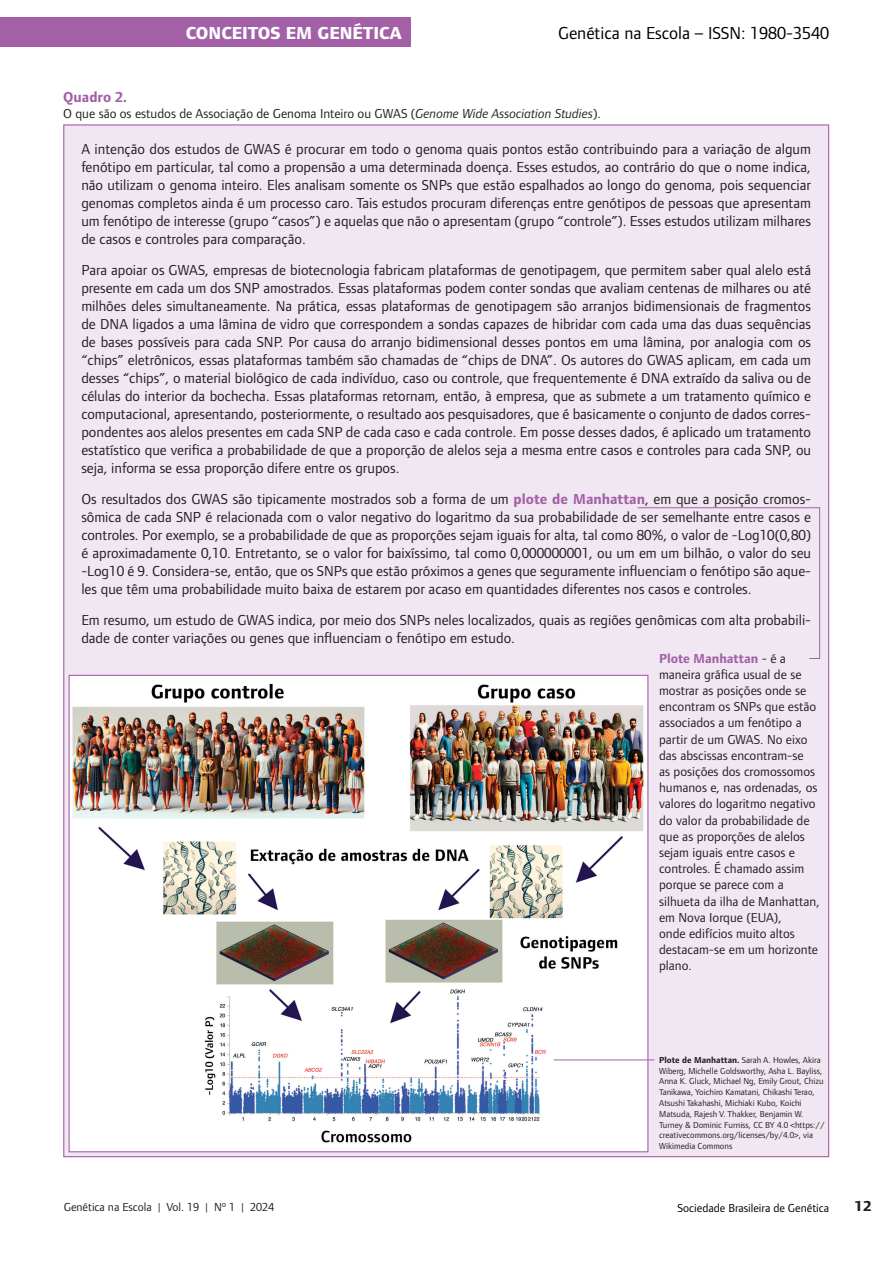
<style>
.page{position:relative;width:893px;height:1263px;background:#fff}
.page>*{position:absolute;margin:0;border:0;box-sizing:border-box;transform-origin:0 0}
.t1{font:18px "Foundry Form Sans";color:#000}
.t2{font:800 18px "Foundry Form Sans";color:#fff}
.t3{font:15px/18px "Foundry Form Sans";color:#231f20;text-align:justify}
.t4{font:700 15px "Foundry Form Sans";color:#a360a7}
.t5{font:800 15px "Foundry Form Sans";color:#231f20}
.t6{font:13.5px/16.2px "Foundry Form Sans";color:#231f20}
.t7{font:12px "Foundry Form Sans";color:#231f20}
.t8{font:12px "Foundry Form Sans";color:#000}
.t9{font:9px/10.8px "Foundry Form Sans";color:#231f20}
.s1{font-style:italic}
.s2{font-weight:700;color:#a360a7}
.s3{font-weight:700}
</style>
<div class="page">
<div style="left:64px;top:125px;width:765px;height:1032px;background:#f1e7f2"></div>
<img style="left:71px;top:677px;width:575px;height:473px">
<hr style="left:554px;top:1059px;width:100px;height:1px;background:#a360a7">
<svg style="left:637px;top:507px;width:183px;height:152px"></svg>
<div style="left:0;top:17px;width:411px;height:30px;background:#a360a7"></div>
<p class="t2" style="left:186px;top:23px;width:218px">CONCEITOS EM GENÉTICA</p>
<p class="t1" style="left:558px;top:23px;width:273px">Genética na Escola – ISSN: 1980-3540</p>
<p class="t4" style="left:63px;top:89px;width:65px">Quadro 2.</p>
<p class="t6" style="left:63px;top:106px;width:539px">O que são os estudos de Associação de Genoma Inteiro ou GWAS (<span class="s1">Genome Wide Association Studies</span>).</p>
<p class="t3" style="left:81px;top:140px;width:731px">A intenção dos estudos de GWAS é procurar em todo o genoma quais pontos estão contribuindo para a variação de algum fenótipo em particular, tal como a propensão a uma determinada doença. Esses estudos, ao contrário do que o nome indica, não utilizam o genoma inteiro. Eles analisam somente os SNPs que estão espalhados ao longo do genoma, pois sequenciar genomas completos ainda é um processo caro. Tais estudos procuram diferenças entre genótipos de pessoas que apresentam um fenótipo de interesse (grupo “casos”) e aquelas que não o apresentam (grupo “controle”). Esses estudos utilizam milhares de casos e controles para comparação.</p>
<p class="t3" style="left:81px;top:261px;width:731px">Para apoiar os GWAS, empresas de biotecnologia fabricam plataformas de genotipagem, que permitem saber qual alelo está presente em cada um dos SNP amostrados. Essas plataformas podem conter sondas que avaliam centenas de milhares ou até milhões deles simultaneamente. Na prática, essas plataformas de genotipagem são arranjos bidimensionais de fragmentos de DNA ligados a uma lâmina de vidro que correspondem a sondas capazes de hibridar com cada uma das duas sequências de bases possíveis para cada SNP. Por causa do arranjo bidimensional desses pontos em uma lâmina, por analogia com os “chips” eletrônicos, essas plataformas também são chamadas de “chips de DNA”. Os autores do GWAS aplicam, em cada um desses “chips”, o material biológico de cada indivíduo, caso ou controle, que frequentemente é DNA extraído da saliva ou de células do interior da bochecha. Essas plataformas retornam, então, à empresa, que as submete a um tratamento químico e computacional, apresentando, posteriormente, o resultado aos pesquisadores, que é basicamente o conjunto de dados corres&shy;pondentes aos alelos presentes em cada SNP de cada caso e cada controle. Em posse desses dados, é aplicado um tratamento estatístico que verifica a probabilidade de que a proporção de alelos seja a mesma entre casos e controles para cada SNP, ou seja, informa se essa proporção difere entre os grupos.</p>
<p class="t3" style="left:81px;top:490px;width:731px">Os resultados dos GWAS são tipicamente mostrados sob a forma de um <span class="s2">plote de Manhattan</span>, em que a posição cromos&shy;sômica de cada SNP é relacionada com o valor negativo do logaritmo da sua probabilidade de ser semelhante entre casos e controles. Por exemplo, se a probabilidade de que as proporções sejam iguais for alta, tal como 80%, o valor de -Log10(0,80) é aproximadamente 0,10. Entretanto, se o valor for baixíssimo, tal como 0,000000001, ou um em um bilhão, o valor do seu -Log10 é 9. Considera-se, então, que os SNPs que estão próximos a genes que seguramente influenciam o fenótipo são aque&shy;les que têm uma probabilidade muito baixa de estarem por acaso em quantidades diferentes nos casos e controles.</p>
<p class="t3" style="left:81px;top:610px;width:731px">Em resumo, um estudo de GWAS indica, por meio dos SNPs neles localizados, quais as regiões genômicas com alta probabili&shy;dade de conter variações ou genes que influenciam o fenótipo em estudo.</p>
<p class="t6" style="left:659px;top:650px;width:162px"><span class="s2">Plote Manhattan</span> - é a maneira gráfica usual de se mostrar as posições onde se encontram os SNPs que estão associados a um fenótipo a partir de um GWAS. No eixo das abscissas encontram-se<br>as posições dos cromossomos humanos e, nas ordenadas, os valores do logaritmo negativo do valor da probabilidade de que as proporções de alelos sejam iguais entre casos e controles. É chamado assim porque se parece com a silhueta da ilha de Manhattan, em Nova Iorque (EUA),<br>onde edifícios muito altos destacam-se em um horizonte plano.</p>
<p class="t9" style="left:659px;top:1054px;width:167px"><span class="s3">Plote de Manhattan.</span> Sarah A. Howles, Akira Wiberg, Michelle Goldsworthy, Asha L. Bayliss, Anna K. Gluck, Michael Ng, Emily Grout, Chizu Tanikawa, Yoichiro Kamatani, Chikashi Terao, Atsushi Takahashi, Michiaki Kubo, Koichi Matsuda, Rajesh V. Thakker, Benjamin W.<br>Turney &amp; Dominic Furniss, CC BY 4.0 &lt;https:// creativecommons.org/licenses/by/4.0&gt;, via Wikimedia Commons</p>
<p class="t7" style="left:64px;top:1200px;width:212px">Genética na Escola | Vol. 19 | Nº 1 | 2024</p>
<p class="t8" style="left:677px;top:1202px;width:153px">Sociedade Brasileira de Genética</p>
<p class="t5" style="left:855px;top:1198px;width:19px">12</p>
</div>
